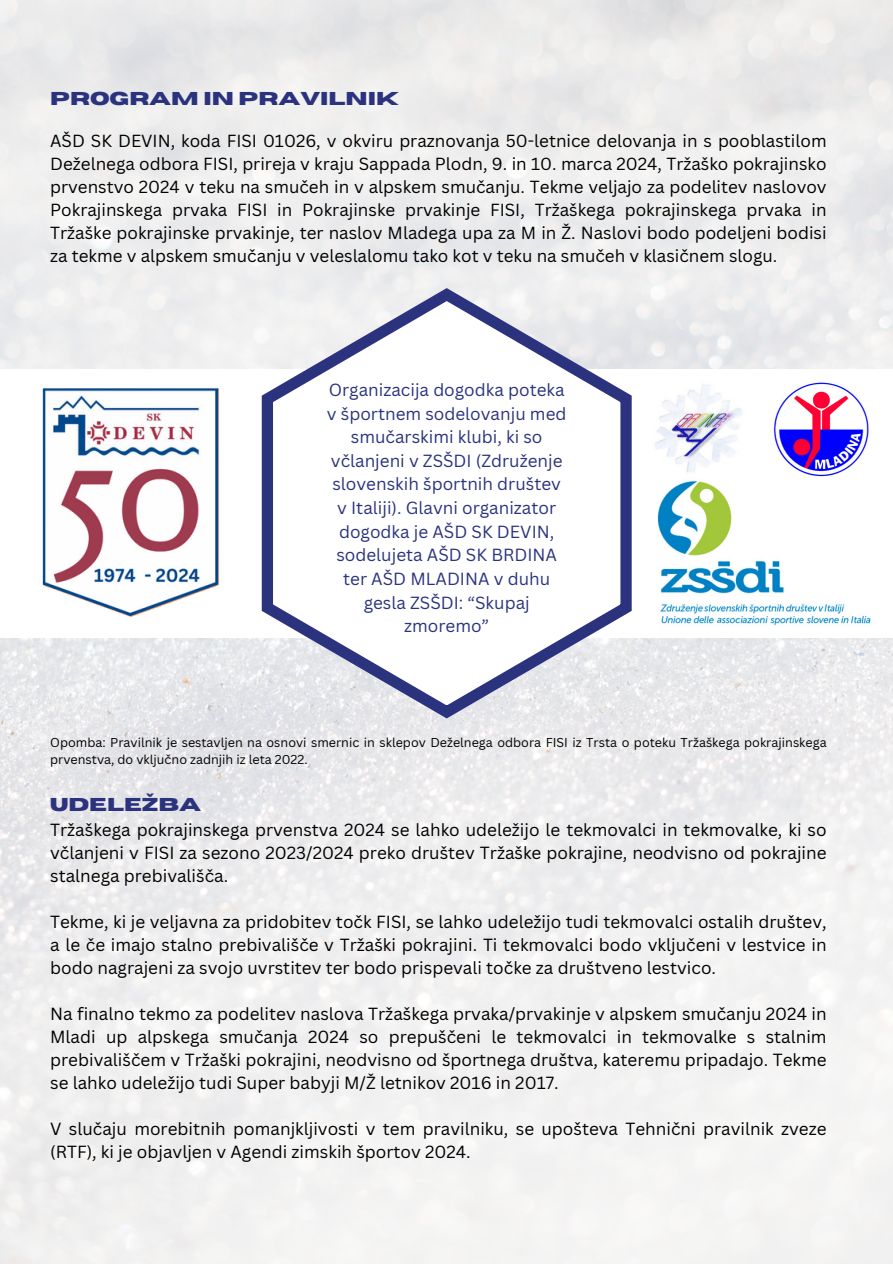
<style>
.page{position:relative;width:893px;height:1264px;background:#fff}
.page>*{position:absolute;margin:0;border:0;box-sizing:border-box;transform-origin:0 0}
.t1{font:700 18.6px "Horizon";color:#2b337e}
.t2{font:17.1px/23px "Canva Sans";color:#000;text-align:justify}
.t3{font:17.1px/23.7px "Canva Sans";color:#2b337e;text-align:center}
.t4{font:12.6px/16.6px "Canva Sans";color:#000}
</style>
<div class="page">
<img style="left:0;top:0;width:892px;height:1263px">
<div style="left:0;top:369px;width:892px;height:268px;background:#fff"></div>
<svg style="left:262px;top:288px;width:369px;height:430px"></svg>
<img style="left:42px;top:388px;width:178px;height:229px">
<img style="left:657px;top:481px;width:214px;height:145px">
<img style="left:654px;top:385px;width:89px;height:87px">
<img style="left:773px;top:382px;width:96px;height:95px">
<p class="t1" style="left:50px;top:87px;width:350px">PROGRAM IN PRAVILNIK</p>
<p class="t2" style="left:50px;top:129px;width:777px">AŠD SK DEVIN, koda FISI 01026, v okviru praznovanja 50-letnice delovanja in s pooblastilom Deželnega odbora FISI, prireja v kraju Sappada Plodn, 9. in 10. marca 2024, Tržaško pokrajinsko prvenstvo 2024 v teku na smučeh in v alpskem smučanju. Tekme veljajo za podelitev naslovov Pokrajinskega prvaka FISI in Pokrajinske prvakinje FISI, Tržaškega pokrajinskega prvaka in Tržaške pokrajinske prvakinje, ter naslov Mladega upa za M in Ž. Naslovi bodo podeljeni bodisi za tekme v alpskem smučanju v veleslalomu tako kot v teku na smučeh v klasičnem slogu.</p>
<p class="t3" style="left:327px;top:378px;width:241px">Organizacija dogodka poteka v športnem sodelovanju med smučarskimi klubi, ki so včlanjeni v ZSŠDI (Združenje slovenskih športnih društev v Italiji). Glavni organizator dogodka je AŠD SK DEVIN, sodelujeta AŠD SK BRDINA ter AŠD MLADINA v duhu gesla ZSŠDI: “Skupaj zmoremo”</p>
<p class="t4" style="left:50px;top:734px;width:777px">Opomba: Pravilnik je sestavljen na osnovi smernic in sklepov Deželnega odbora FISI iz Trsta o poteku Tržaškega pokrajinskega prvenstva, do vključno zadnjih iz leta 2022.</p>
<p class="t1" style="left:50px;top:792px;width:153px">UDELEŽBA</p>
<p class="t2" style="left:50px;top:818px;width:777px">Tržaškega pokrajinskega prvenstva 2024 se lahko udeležijo le tekmovalci in tekmovalke, ki so včlanjeni v FISI za sezono 2023/2024 preko društev Tržaške pokrajine, neodvisno od pokrajine stalnega prebivališča.</p>
<p class="t2" style="left:50px;top:910px;width:777px">Tekme, ki je veljavna za pridobitev točk FISI, se lahko udeležijo tudi tekmovalci ostalih društev, a le če imajo stalno prebivališče v Tržaški pokrajini. Ti tekmovalci bodo vključeni v lestvice in bodo nagrajeni za svojo uvrstitev ter bodo prispevali točke za društveno lestvico.</p>
<p class="t2" style="left:50px;top:1002px;width:777px">Na finalno tekmo za podelitev naslova Tržaškega prvaka/prvakinje v alpskem smučanju 2024 in Mladi up alpskega smučanja 2024 so prepuščeni le tekmovalci in tekmovalke s stalnim prebivališčem v Tržaški pokrajini, neodvisno od športnega društva, kateremu pripadajo. Tekme se lahko udeležijo tudi Super babyji M/Ž letnikov 2016 in 2017.</p>
<p class="t2" style="left:50px;top:1117px;width:777px">V slučaju morebitnih pomanjkljivosti v tem pravilniku, se upošteva Tehnični pravilnik zveze (RTF), ki je objavljen v Agendi zimskih športov 2024.</p>
</div>
